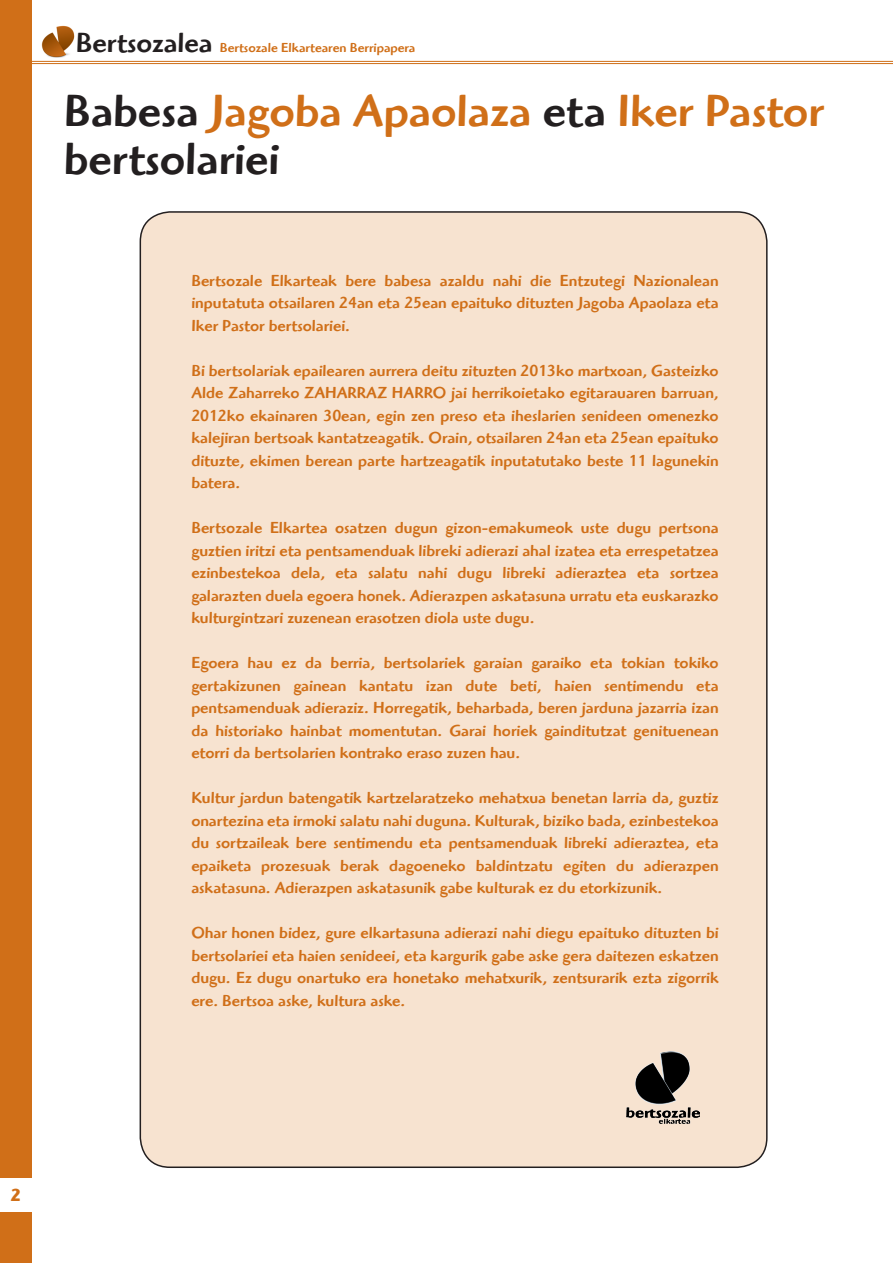
<style>
.page{position:relative;width:893px;height:1263px;background:#fff}
.page>*{position:absolute;margin:0;border:0;box-sizing:border-box;transform-origin:0 0}
.t1{font:500 46.5px/48px "Highlander Std";color:#d06f18}
.t2{font:700 18px "Highlander Std";color:#d06f18}
.t3{font:500 16.5px/22.5px "Highlander Std";color:#d06f18;text-align:justify}
.t4{font:500 13.5px "Highlander Std";color:#d06f18}
.s1{font-size:28.65px;color:#231f20}
.s2{color:#231f20}
</style>
<div class="page">
<div style="left:140px;top:212px;width:627px;height:955px;background:#f7e3d0;border-radius:30px"></div>
<div style="left:0;top:0;width:32px;height:1263px;background:#d06f18"></div>
<img style="left:41px;top:25px;width:34px;height:33px">
<hr style="left:0;top:61px;width:893px;height:1px;background:#d06f18">
<hr style="left:0;top:63px;width:893px;height:1px;background:#d06f18">
<div style="left:0;top:1178px;width:32px;height:33px;background:#fff"></div>
<img style="left:626px;top:1051px;width:73px;height:72px">
<p class="t4" style="left:76px;top:40px;width:341px"><span class="s1">Bertsozalea</span> Bertsozale Elkartearen Berripapera</p>
<p class="t1" style="left:64px;top:87px;width:761px"><span class="s2">Babesa</span> Jagoba Apaolaza <span class="s2">eta</span> Iker Pastor <span class="s2">bertsolariei</span></p>
<p class="t3" style="left:191px;top:269px;width:529px">Bertsozale Elkarteak bere babesa azaldu nahi die Entzutegi Nazionalean inputatuta otsailaren 24an eta 25ean epaituko dituzten Jagoba Apaolaza eta Iker Pastor bertsolariei.</p>
<p class="t3" style="left:191px;top:359px;width:529px">Bi bertsolariak epailearen aurrera deitu zituzten 2013ko martxoan, Gasteizko Alde Zaharreko ZAHARRAZ HARRO jai herrikoietako egitarauaren barruan, 2012ko ekainaren 30ean, egin zen preso eta iheslarien senideen omenezko kalejiran bertsoak kantatzeagatik. Orain, otsailaren 24an eta 25ean epaituko dituzte, ekimen berean parte hartzeagatik inputatutako beste 11 lagunekin batera.</p>
<p class="t3" style="left:191px;top:517px;width:529px">Bertsozale Elkartea osatzen dugun gizon-emakumeok uste dugu pertsona guztien iritzi eta pentsamenduak libreki adierazi ahal izatea eta errespetatzea ezinbestekoa dela, eta salatu nahi dugu libreki adieraztea eta sortzea galarazten duela egoera honek. Adierazpen askatasuna urratu eta euskarazko kulturgintzari zuzenean erasotzen diola uste dugu.</p>
<p class="t3" style="left:191px;top:652px;width:529px">Egoera hau ez da berria, bertsolariek garaian garaiko eta tokian tokiko gertakizunen gainean kantatu izan dute beti, haien sentimendu eta pentsamenduak adieraziz. Horregatik, beharbada, beren jarduna jazarria izan da historiako hainbat momentutan. Garai horiek gainditutzat genituenean etorri da bertsolarien kontrako eraso zuzen hau.</p>
<p class="t3" style="left:191px;top:787px;width:529px">Kultur jardun batengatik kartzelaratzeko mehatxua benetan larria da, guztiz onartezina eta irmoki salatu nahi duguna. Kulturak, biziko bada, ezinbestekoa du sortzaileak bere sentimendu eta pentsamenduak libreki adieraztea, eta epaiketa prozesuak berak dagoeneko baldintzatu egiten du adierazpen askatasuna. Adierazpen askatasunik gabe kulturak ez du etorkizunik.</p>
<p class="t3" style="left:191px;top:922px;width:529px">Ohar honen bidez, gure elkartasuna adierazi nahi diegu epaituko dituzten bi bertsolariei eta haien senideei, eta kargurik gabe aske gera daitezen eskatzen dugu. Ez dugu onartuko era honetako mehatxurik, zentsurarik ezta zigorrik ere. Bertsoa aske, kultura aske.</p>
<p class="t2" style="left:11px;top:1184px;width:12px">2</p>
</div>
